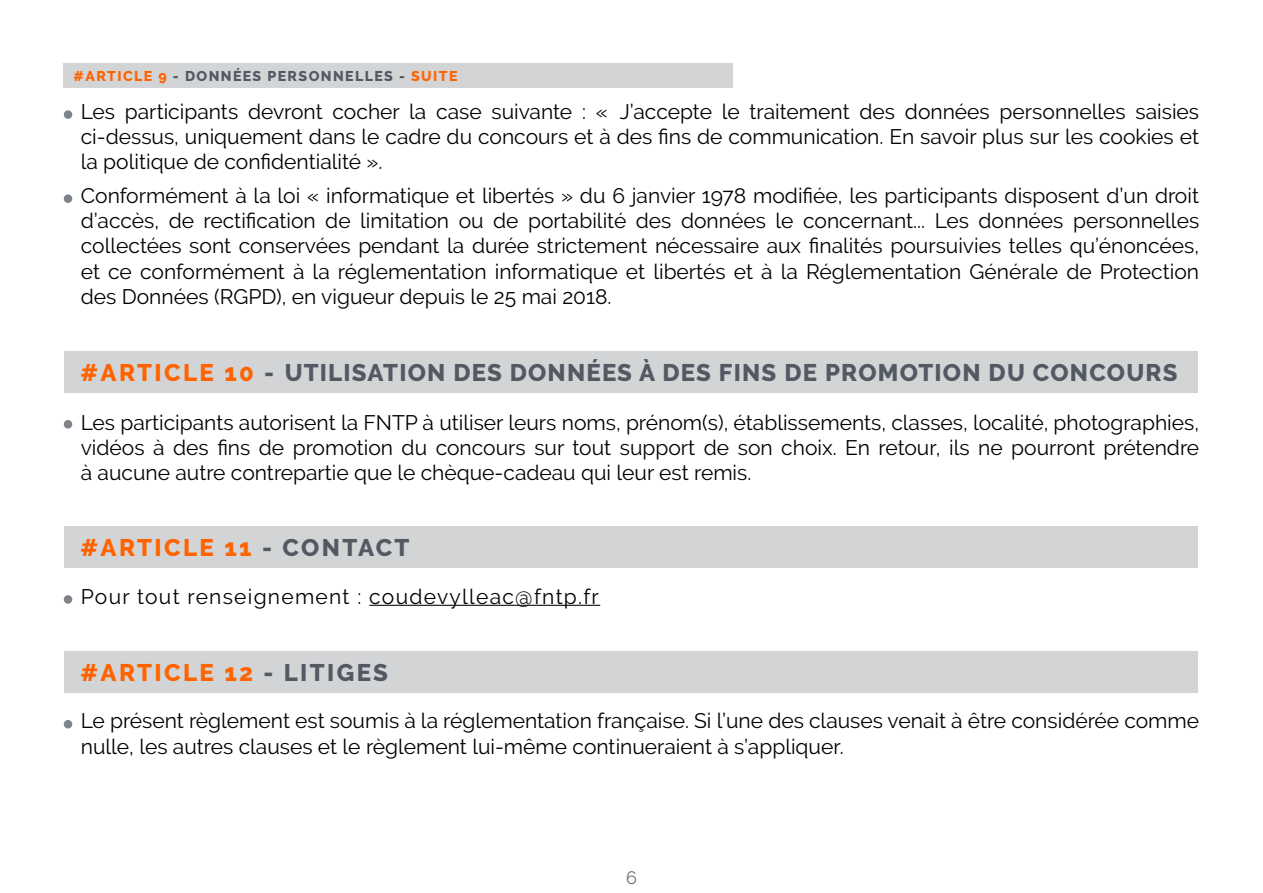
<style>
.page{position:relative;width:1263px;height:893px;background:#fff}
.page>*{position:absolute;margin:0;border:0;box-sizing:border-box;transform-origin:0 0}
.t1{font:800 24px "Raleway";letter-spacing:.05em;color:#525963}
.t2{font:800 24px "Raleway";letter-spacing:.1em;color:#ff6300}
.t3{font:21px/25.2px "Raleway";color:#000;text-align:justify}
.t4{font:21px "Raleway";letter-spacing:.06em;color:#000}
.t5{font:18px "Raleway";color:#706f6f}
.t6{font:800 14.1px "Raleway";letter-spacing:.1em;color:#525963}
.s1{color:#ff6300}
.s2{color:#525963}
</style>
<div class="page">
<hr style="left:369px;top:605px;width:231px;height:1px;background:#000">
<div style="left:64px;top:64px;width:669px;height:24px;background:#d2d4d6"></div>
<div style="left:64px;top:110px;width:8px;height:9px;background:#7d838a;border-radius:50%"></div>
<div style="left:64px;top:194px;width:8px;height:9px;background:#7d838a;border-radius:50%"></div>
<div style="left:64px;top:352px;width:1134px;height:41px;background:#d2d4d6"></div>
<div style="left:64px;top:420px;width:8px;height:9px;background:#7d838a;border-radius:50%"></div>
<div style="left:64px;top:527px;width:1134px;height:41px;background:#d2d4d6"></div>
<div style="left:64px;top:595px;width:8px;height:9px;background:#7d838a;border-radius:50%"></div>
<div style="left:64px;top:652px;width:1134px;height:41px;background:#d2d4d6"></div>
<div style="left:64px;top:720px;width:8px;height:8px;background:#7d838a;border-radius:50%"></div>
<p class="t6" style="left:74px;top:68px;width:385px"><span class="s1">#ARTICLE 9</span> - DONNÉES PERSONNELLES - <span class="s1">SUITE</span></p>
<p class="t3" style="left:81px;top:99px;width:1120px">Les participants devront cocher la case suivante : « J’accepte le traitement des données personnelles saisies ci-dessus, uniquement dans le cadre du concours et à des fins de communication. En savoir plus sur les cookies et la politique de confidentialité ».</p>
<p class="t3" style="left:81px;top:183px;width:1120px">Conformément à la loi « informatique et libertés » du 6 janvier 1978 modifiée, les participants disposent d’un droit d’accès, de rectification de limitation ou de portabilité des données le concernant... Les données personnelles collectées sont conservées pendant la durée strictement nécessaire aux finalités poursuivies telles qu’énoncées, et ce conformément à la réglementation informatique et libertés et à la Réglementation Générale de Protection des Données (RGPD), en vigueur depuis le 25 mai 2018.</p>
<p class="t1" style="left:80px;top:358px;width:1098px"><span class="s1">#ARTICLE 10</span> - UTILISATION DES DONNÉES À DES FINS DE PROMOTION DU CONCOURS</p>
<p class="t3" style="left:81px;top:410px;width:1120px">Les participants autorisent la FNTP à utiliser leurs noms, prénom(s), établissements, classes, localité, photographies, vidéos à des fins de promotion du concours sur tout support de son choix. En retour, ils ne pourront prétendre à aucune autre contrepartie que le chèque-cadeau qui leur est remis.</p>
<p class="t2" style="left:80px;top:534px;width:330px">#ARTICLE 11 <span class="s2">- CONTACT</span></p>
<p class="t4" style="left:81px;top:584px;width:520px">Pour tout renseignement : coudevylleac@fntp.fr</p>
<p class="t2" style="left:80px;top:658px;width:309px">#ARTICLE 12 <span class="s2">- LITIGES</span></p>
<p class="t3" style="left:81px;top:708px;width:1120px">Le présent règlement est soumis à la réglementation française. Si l’une des clauses venait à être considérée comme nulle, les autres clauses et le règlement lui-même continueraient à s’appliquer.</p>
<p class="t5" style="left:626px;top:868px;width:12px">6</p>
</div>
